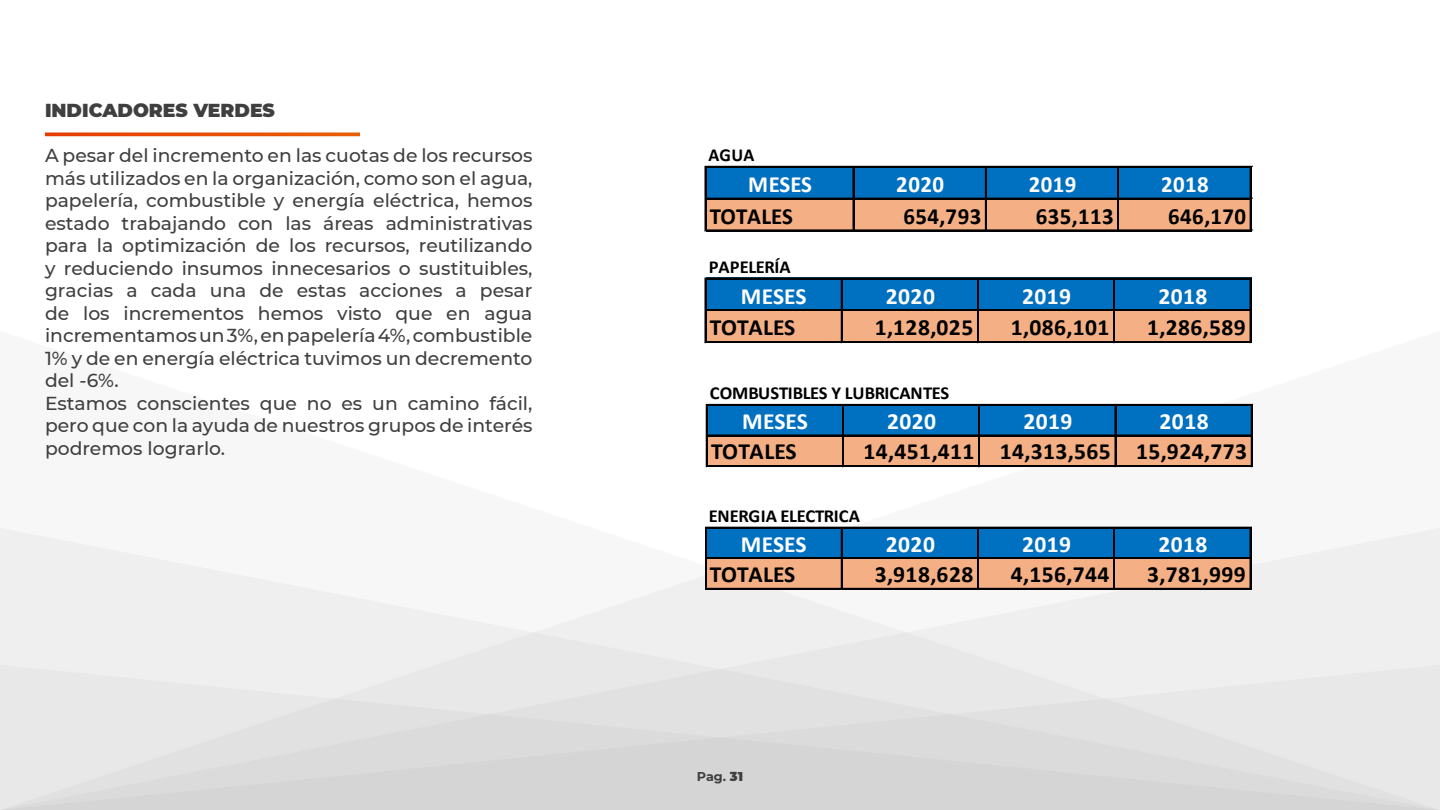
<style>
.page{position:relative;width:1440px;height:810px;background:#fff}
.page>*{position:absolute;margin:0;border:0;box-sizing:border-box;transform-origin:0 0}
.t1{font:700 23.25px "Calibri";letter-spacing:.02em;color:#000}
.t2{font:700 23.25px "Calibri";letter-spacing:.02em;color:#fff}
.t3{font:700 23.25px "Calibri";letter-spacing:-.01em;color:#000}
.t4{font:500 18.75px/22.5px "Montserrat";color:#3f3f3f}
.t5{font:900 18.75px "Montserrat";color:#3f3f3f}
.t6{font:700 18.38px "Calibri";letter-spacing:-.01em;color:#000}
.t7{font:700 12.75px "Montserrat";color:#3f3f3f}
.s1{font-weight:900}
</style>
<div class="page">
<div style="left:0;top:528px;width:1440px;height:137px;background:#efefef"></div>
<svg style="left:0;top:665px;width:1440px;height:145px;background:#e0e0e0"></svg>
<svg style="left:45px;top:132px;width:315px;height:4px"></svg>
<div style="left:707px;top:404px;width:545px;height:32px;background:#0070c0"></div>
<div style="left:707px;top:435px;width:545px;height:32px;background:#f4b084"></div>
<hr style="left:706px;top:404px;width:1px;height:63px;background:#000">
<hr style="left:842px;top:406px;width:2px;height:61px;background:#000">
<hr style="left:979px;top:406px;width:1px;height:61px;background:#000">
<hr style="left:1115px;top:406px;width:1px;height:61px;background:#000">
<hr style="left:1251px;top:406px;width:1px;height:61px;background:#000">
<hr style="left:707px;top:404px;width:546px;height:1px;background:#000">
<hr style="left:707px;top:404px;width:545px;height:2px;background:#000">
<hr style="left:707px;top:435px;width:546px;height:1px;background:#000">
<hr style="left:707px;top:465px;width:546px;height:1px;background:#000">
<hr style="left:707px;top:466px;width:545px;height:1px;background:#000">
<div style="left:706px;top:166px;width:545px;height:33px;background:#0070c0"></div>
<div style="left:706px;top:198px;width:545px;height:33px;background:#f4b084"></div>
<hr style="left:705px;top:166px;width:1px;height:65px;background:#000">
<hr style="left:853px;top:168px;width:1px;height:63px;background:#000">
<hr style="left:985px;top:168px;width:2px;height:63px;background:#000">
<hr style="left:1118px;top:168px;width:1px;height:63px;background:#000">
<hr style="left:1250px;top:168px;width:1px;height:63px;background:#000">
<hr style="left:706px;top:166px;width:547px;height:1px;background:#000">
<hr style="left:706px;top:166px;width:545px;height:2px;background:#000">
<hr style="left:706px;top:198px;width:547px;height:1px;background:#000">
<hr style="left:706px;top:230px;width:547px;height:1px;background:#000">
<div style="left:706px;top:527px;width:545px;height:32px;background:#0070c0"></div>
<div style="left:706px;top:558px;width:545px;height:32px;background:#f4b084"></div>
<hr style="left:705px;top:527px;width:1px;height:63px;background:#000">
<hr style="left:841px;top:528px;width:1px;height:61px;background:#000">
<hr style="left:977px;top:528px;width:1px;height:62px;background:#000">
<hr style="left:978px;top:528px;width:1px;height:61px;background:#000">
<hr style="left:1114px;top:528px;width:1px;height:61px;background:#000">
<hr style="left:1250px;top:528px;width:1px;height:61px;background:#000">
<hr style="left:706px;top:527px;width:545px;height:1px;background:#000">
<hr style="left:706px;top:558px;width:545px;height:1px;background:#000">
<hr style="left:706px;top:588px;width:545px;height:2px;background:#000">
<div style="left:706px;top:278px;width:545px;height:33px;background:#0070c0"></div>
<div style="left:706px;top:310px;width:545px;height:33px;background:#f4b084"></div>
<hr style="left:705px;top:278px;width:1px;height:65px;background:#000">
<hr style="left:841px;top:279px;width:1px;height:64px;background:#000">
<hr style="left:977px;top:279px;width:1px;height:64px;background:#000">
<hr style="left:978px;top:279px;width:1px;height:64px;background:#000">
<hr style="left:1114px;top:279px;width:1px;height:64px;background:#000">
<hr style="left:1250px;top:279px;width:1px;height:64px;background:#000">
<hr style="left:706px;top:278px;width:545px;height:1px;background:#000">
<hr style="left:706px;top:310px;width:545px;height:1px;background:#000">
<hr style="left:706px;top:341px;width:545px;height:1px;background:#000">
<hr style="left:706px;top:342px;width:545px;height:1px;background:#000">
<p class="t5" style="left:45px;top:96px;width:231px">INDICADORES VERDES</p>
<p class="t4" style="left:45px;top:143px;width:489px">A pesar del incremento en las cuotas de los recursos más utilizados en la organización, como son el agua, papelería, combustible y energía eléctrica, hemos estado trabajando con las áreas administrativas para la optimización de los recursos, reutilizando y reduciendo insumos innecesarios o sustituibles, gracias a cada una de estas acciones a pesar de los incrementos hemos visto que en agua incrementamos un 3%, en papelería 4%, combustible 1% y de en energía eléctrica tuvimos un decremento del -6%.<br>Estamos conscientes que no es un camino fácil, pero que con la ayuda de nuestros grupos de interés podremos lograrlo.</p>
<p class="t6" style="left:709px;top:142px;width:47px">AGUA</p>
<p class="t2" style="left:748px;top:168px;width:65px">MESES</p>
<p class="t2" style="left:896px;top:168px;width:49px">2020</p>
<p class="t2" style="left:1029px;top:168px;width:49px">2019</p>
<p class="t2" style="left:1161px;top:168px;width:49px">2018</p>
<p class="t3" style="left:710px;top:200px;width:85px">TOTALES</p>
<p class="t1" style="left:904px;top:200px;width:79px">654,793</p>
<p class="t1" style="left:1036px;top:200px;width:79px">635,113</p>
<p class="t1" style="left:1168px;top:200px;width:79px">646,170</p>
<p class="t6" style="left:709px;top:254px;width:83px">PAPELERÍA</p>
<p class="t2" style="left:741px;top:279px;width:67px">MESES</p>
<p class="t2" style="left:886px;top:279px;width:51px">2020</p>
<p class="t2" style="left:1022px;top:279px;width:51px">2019</p>
<p class="t2" style="left:1158px;top:279px;width:51px">2018</p>
<p class="t3" style="left:710px;top:311px;width:87px">TOTALES</p>
<p class="t1" style="left:875px;top:311px;width:100px">1,128,025</p>
<p class="t1" style="left:1011px;top:311px;width:100px">1,086,101</p>
<p class="t1" style="left:1147px;top:311px;width:100px">1,286,589</p>
<p class="t6" style="left:710px;top:380px;width:241px">COMBUSTIBLES Y LUBRICANTES</p>
<p class="t2" style="left:742px;top:405px;width:67px">MESES</p>
<p class="t2" style="left:887px;top:405px;width:51px">2020</p>
<p class="t2" style="left:1023px;top:405px;width:51px">2019</p>
<p class="t2" style="left:1160px;top:405px;width:51px">2018</p>
<p class="t3" style="left:711px;top:435px;width:87px">TOTALES</p>
<p class="t1" style="left:864px;top:435px;width:385px">14,451,411 14,313,565 15,924,773</p>
<p class="t6" style="left:709px;top:503px;width:153px">ENERGIA ELECTRICA</p>
<p class="t2" style="left:741px;top:527px;width:67px">MESES</p>
<p class="t2" style="left:886px;top:527px;width:51px">2020</p>
<p class="t2" style="left:1022px;top:527px;width:51px">2019</p>
<p class="t2" style="left:1158px;top:527px;width:51px">2018</p>
<p class="t3" style="left:710px;top:558px;width:87px">TOTALES</p>
<p class="t1" style="left:875px;top:558px;width:100px">3,918,628</p>
<p class="t1" style="left:1011px;top:558px;width:100px">4,156,744</p>
<p class="t1" style="left:1147px;top:558px;width:100px">3,781,999</p>
<p class="t7" style="left:697px;top:767px;width:48px">Pag. <span class="s1">31</span></p>
</div>
